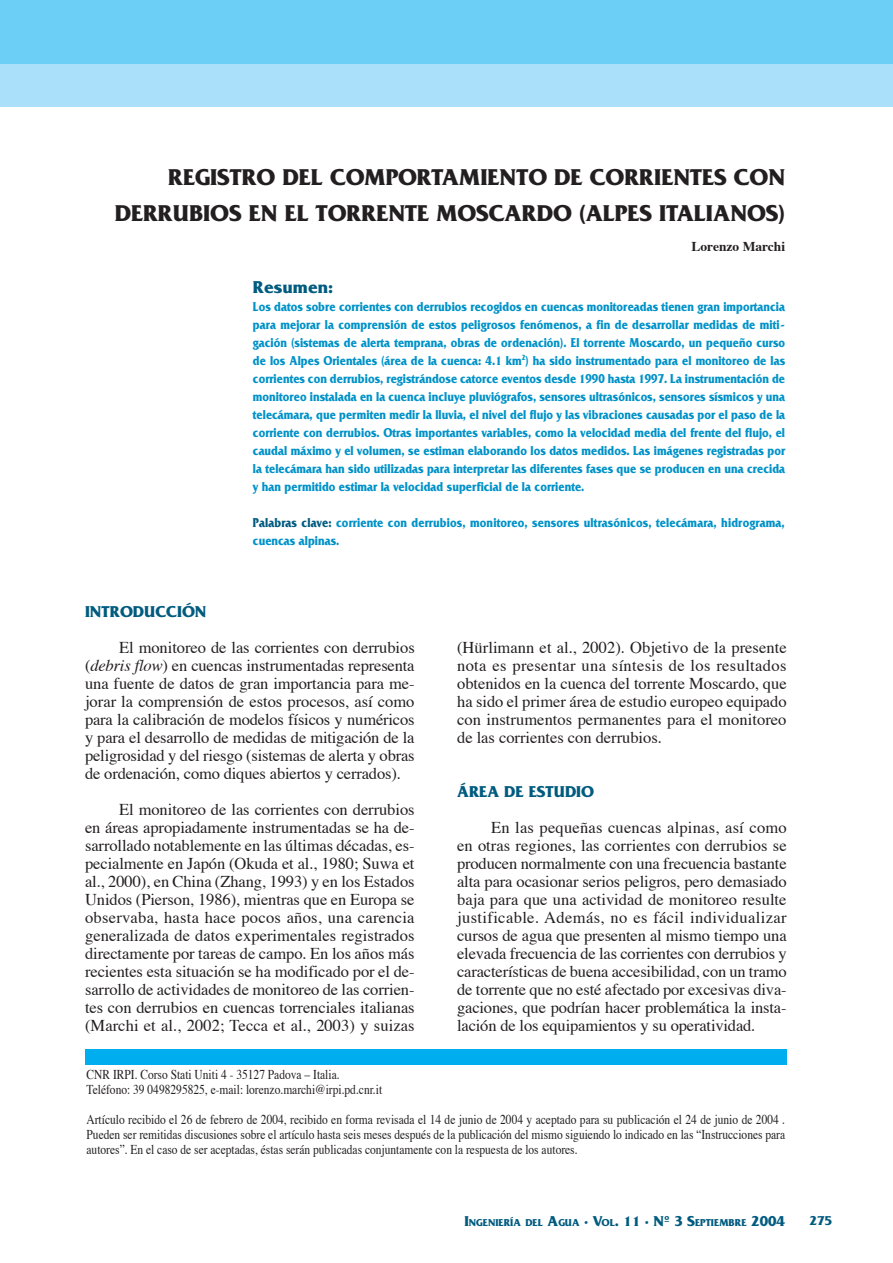
<style>
.page{position:relative;width:893px;height:1263px;background:#fff}
.page>*{position:absolute;margin:0;border:0;box-sizing:border-box;transform-origin:0 0}
.t1{font:700 24px/36px "Friz Quadrata";color:#231f20;text-align:right}
.t2{font:700 18px "Friz Quadrata";color:#005b7f}
.t3{font:16.5px/18px "Times";letter-spacing:-.01em;color:#231f20;text-align:justify}
.t4{font:700 16.5px "Friz Quadrata";color:#005b7f}
.t5{font:700 13.5px/18px "Friz Quadrata";letter-spacing:.005em;color:#0092c8;text-align:justify;scale:.85 1}
.t6{font:13.5px/15px "Times";color:#231f20;scale:.85 1}
.t7{font:700 13.5px "Times";color:#231f20}
.t8{font:700 13.5px "Friz Quadrata";color:#005b7f}
.t9{font:700 10.5px "Friz Quadrata";color:#005b7f}
.s1{color:#005b7f}
.s2{font-style:italic}
.s3{font-size:15px}
</style>
<div class="page">
<div style="left:0;top:0;width:893px;height:106px;background:#aae0f9"></div>
<div style="left:0;top:0;width:893px;height:64px;background:#6bcff6"></div>
<div style="left:85px;top:1049px;width:702px;height:15px;background:#00aeef"></div>
<h1 class="t1" style="left:115px;top:159px;width:672px">REGISTRO DEL COMPORTAMIENTO DE CORRIENTES CON<br>DERRUBIOS EN EL TORRENTE MOSCARDO (ALPES ITALIANOS)</h1>
<p class="t7" style="left:691px;top:237px;width:95px">Lorenzo Marchi</p>
<p class="t2" style="left:253px;top:277px;width:82px">Resumen:</p>
<p class="t5" style="left:253px;top:297px;width:628px">Los datos sobre corrientes con derrubios recogidos en cuencas monitoreadas tienen gran importancia para mejorar la comprensión de estos peligrosos fenómenos, a fin de desarrollar medidas de miti&shy;gación (sistemas de alerta temprana, obras de ordenación). El torrente Moscardo, un pequeño curso de los Alpes Orientales (área de la cuenca: 4.1 km<sup>2</sup>) ha sido instrumentado para el monitoreo de las corrientes con derrubios, registrándose catorce eventos desde 1990 hasta 1997. La instrumentación de monitoreo instalada en la cuenca incluye pluviógrafos, sensores ultrasónicos, sensores sísmicos y una telecámara, que permiten medir la lluvia, el nivel del flujo y las vibraciones causadas por el paso de la corriente con derrubios. Otras importantes variables, como la velocidad media del frente del flujo, el caudal máximo y el volumen, se estiman elaborando los datos medidos. Las imágenes registradas por la telecámara han sido utilizadas para interpretar las diferentes fases que se producen en una crecida y han permitido estimar la velocidad superficial de la corriente.</p>
<p class="t5" style="left:253px;top:513px;width:627px"><span class="s1">Palabras clave:</span> corriente con derrubios, monitoreo, sensores ultrasónicos, telecámara, hidrograma, cuencas alpinas.</p>
<p class="t4" style="left:85px;top:602px;width:123px">INTRODUCCIÓN</p>
<p class="t3" style="left:85px;top:639px;width:331px;text-indent:34px">El monitoreo de las corrientes con derrubios (<span class="s2">debris flow</span>) en cuencas instrumentadas representa una fuente de datos de gran importancia para me&shy;jorar la comprensión de estos procesos, así como para la calibración de modelos físicos y numéricos y para el desarrollo de medidas de mitigación de la peligrosidad y del riesgo (sistemas de alerta y obras de ordenación, como diques abiertos y cerrados).</p>
<p class="t3" style="left:85px;top:801px;width:331px;text-indent:34px">El monitoreo de las corrientes con derrubios en áreas apropiadamente instrumentadas se ha de&shy;sarrollado notablemente en las últimas décadas, es&shy;pecialmente en Japón (Okuda et al., 1980; Suwa et al., 2000), en China (Zhang, 1993) y en los Estados Unidos (Pierson, 1986), mientras que en Europa se observaba, hasta hace pocos años, una carencia generalizada de datos experimentales registrados directamente por tareas de campo. En los años más recientes esta situación se ha modificado por el de&shy;sarrollo de actividades de monitoreo de las corrien&shy;tes con derrubios en cuencas torrenciales italianas (Marchi et al., 2002; Tecca et al., 2003) y suizas</p>
<p class="t3" style="left:457px;top:639px;width:331px">(Hürlimann et al., 2002). Objetivo de la presente nota es presentar una síntesis de los resultados obtenidos en la cuenca del torrente Moscardo, que ha sido el primer área de estudio europeo equipado con instrumentos permanentes para el monitoreo de las corrientes con derrubios.</p>
<p class="t4" style="left:457px;top:782px;width:138px">ÁREA DE ESTUDIO</p>
<p class="t3" style="left:457px;top:819px;width:331px;text-indent:34px">En las pequeñas cuencas alpinas, así como en otras regiones, las corrientes con derrubios se producen normalmente con una frecuencia bastante alta para ocasionar serios peligros, pero demasiado baja para que una actividad de monitoreo resulte justificable. Además, no es fácil individualizar cursos de agua que presenten al mismo tiempo una elevada frecuencia de las corrientes con derrubios y características de buena accesibilidad, con un tramo de torrente que no esté afectado por excesivas diva&shy;gaciones, que podrían hacer problemática la insta&shy;lación de los equipamientos y su operatividad.</p>
<p class="t6" style="left:87px;top:1067px;width:349px">CNR IRPI. Corso Stati Uniti 4 - 35127 Padova – Italia.<br>Teléfono: 39 0498295825, e-mail: lorenzo.marchi@irpi.pd.cnr.it</p>
<p class="t6" style="left:87px;top:1112px;width:823px;text-align:justify">Artículo recibido el 26 de febrero de 2004, recibido en forma revisada el 14 de junio de 2004 y aceptado para su publicación el 24 de junio de 2004 .<br>Pueden ser remitidas discusiones sobre el artículo hasta seis meses después de la publicación del mismo siguiendo lo indicado en las “Instrucciones para autores”. En el caso de ser aceptadas, éstas serán publicadas conjuntamente con la respuesta de los autores.</p>
<p class="t9" style="left:464px;top:1216px;width:322px"><span class="s3">I</span>NGENIERÍA DEL <span class="s3">A</span>GUA <span class="s3">· V</span>OL<span class="s3">. 11 · Nº 3 S</span>EPTIEMBRE <span class="s3">2004</span></p>
<p class="t8" style="left:809px;top:1213px;width:24px">275</p>
</div>
